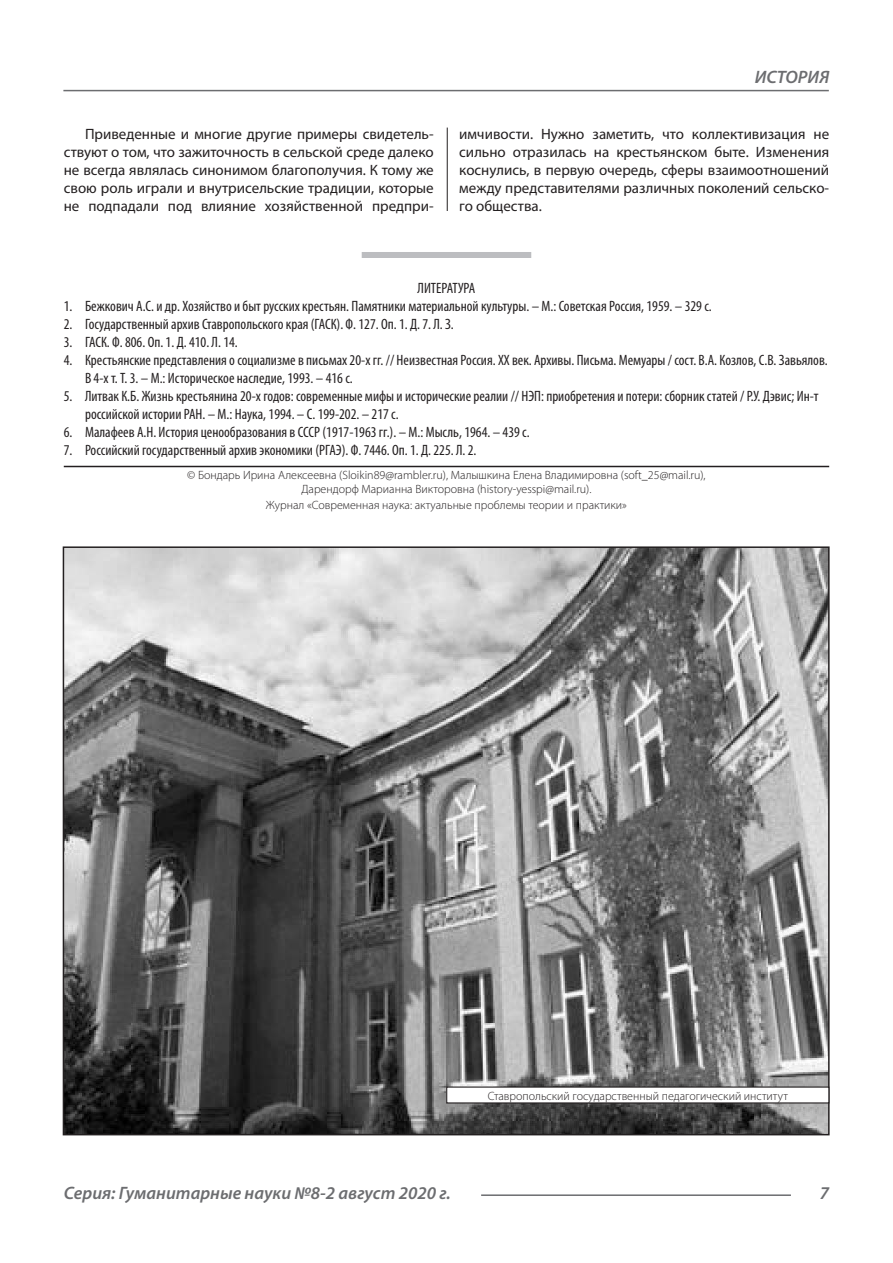
<style>
.page{position:relative;width:893px;height:1263px;background:#fff}
.page>*{position:absolute;margin:0;border:0;box-sizing:border-box;transform-origin:0 0}
.t1{font:italic 600 18px "Myriad Pro";color:#6c6d70}
.Библиография_Литерат{font:condensed 15px/18px "Myriad Pro";color:#231f20}
.Статья_текст{font:15px/18px "Myriad Pro";color:#231f20;text-align:justify}
.Автор_копирайт{font:300 12px/14.4px "Myriad Pro";color:#231f20;text-align:center}
</style>
<div class="page">
<hr style="left:447px;top:128px;width:1px;height:1007px;background:#231f20">
<hr style="left:63px;top:90px;width:766px;height:1px;background:#6c6d70">
<hr style="left:481px;top:1194px;width:310px;height:2px;background:#6c6d70">
<div style="left:438px;top:212px;width:17px;height:933px;background:#fff"></div>
<div style="left:362px;top:252px;width:169px;height:6px;background:#bcbdc0"></div>
<hr style="left:64px;top:466px;width:765px;height:1px;background:#231f20">
<img style="left:66px;top:549px;width:761px;height:583px">
<div style="left:447px;top:1087px;width:382px;height:16px;background:#fff"></div>
<div style="left:446px;top:1086px;width:383px;height:17px;border:1px solid #231f20"></div>
<p class="t1" style="left:755px;top:66px;width:76px">ИСТОРИЯ</p>
<p class="Статья_текст" style="left:64px;top:125px;width:371px;text-indent:21px">Приведенные и многие другие примеры свидетель&shy;ствуют о том, что зажиточность в сельской среде далеко не всегда являлась синонимом благополучия. К тому же свою роль играли и внутрисельские традиции, которые не подпадали под влияние хозяйственной предпри-</p>
<p class="Статья_текст" style="left:459px;top:125px;width:371px">имчивости. Нужно заметить, что коллективизация не сильно отразилась на крестьянском быте. Изменения коснулись, в первую очередь, сферы взаимоотношений между представителями различных поколений сельско&shy;го общества.</p>
<p class="Библиография_Литерат" style="left:418px;top:279px;width:59px">ЛИТЕРАТУРА</p>
<p class="Библиография_Литерат" style="left:64px;top:297px;width:649px">1. Бежкович А.С. и др. Хозяйство и быт русских крестьян. Памятники материальной культуры. – М.: Советская Россия, 1959. – 329 с.</p>
<p class="Библиография_Литерат" style="left:64px;top:315px;width:392px">2. Государственный архив Ставропольского края (ГАСК). Ф. 127. Оп. 1. Д. 7. Л. З.</p>
<p class="Библиография_Литерат" style="left:64px;top:333px;width:176px">3. ГАСК. Ф. 806. Оп. 1. Д. 410. Л. 14.</p>
<p class="Библиография_Литерат" style="left:85px;top:351px;width:744px;text-indent:-21px">4. Крестьянские представления о социализме в письмах 20-х гг. // Неизвестная Россия. XX век. Архивы. Письма. Мемуары / сост. В.А. Козлов, С.В. Завьялов.<br>В 4-х т. Т. 3. – М.: Историческое наследие, 1993. – 416 с.</p>
<p class="Библиография_Литерат" style="left:85px;top:387px;width:735px;text-indent:-21px">5. Литвак К.Б. Жизнь крестьянина 20-х годов: современные мифы и исторические реалии // НЭП: приобретения и потери: сборник статей / Р.У. Дэвис; Ин-т российской истории РАН. – М.: Наука, 1994. – С. 199-202. – 217 с.</p>
<p class="Библиография_Литерат" style="left:64px;top:423px;width:467px">6. Малафеев А.Н. История ценообразования в СССР (1917-1963 гг.). – М.: Мысль, 1964. – 439 с.</p>
<p class="Библиография_Литерат" style="left:64px;top:441px;width:414px">7. Российский государственный архив экономики (РГАЭ). Ф. 7446. Оп. 1. Д. 225. Л. 2.</p>
<p class="Автор_копирайт" style="left:187px;top:467px;width:520px">© Бондарь Ирина Алексеевна (Sloikin89@rambler.ru), Малышкина Елена Владимировна (soft_25@mail.ru),<br>Дарендорф Марианна Викторовна (history-yesspi@mail.ru).</p>
<p class="Автор_копирайт" style="left:266px;top:498px;width:363px">Журнал «Современная наука: актуальные проблемы теории и практики»</p>
<p class="Автор_копирайт" style="left:488px;top:1088px;width:302px">Ставропольский государственный педагогический институт</p>
<p class="t1" style="left:64px;top:1182px;width:388px">Серия: Гуманитарные науки №8-2 август 2020 г.</p>
<p class="t1" style="left:820px;top:1182px;width:11px">7</p>
</div>
